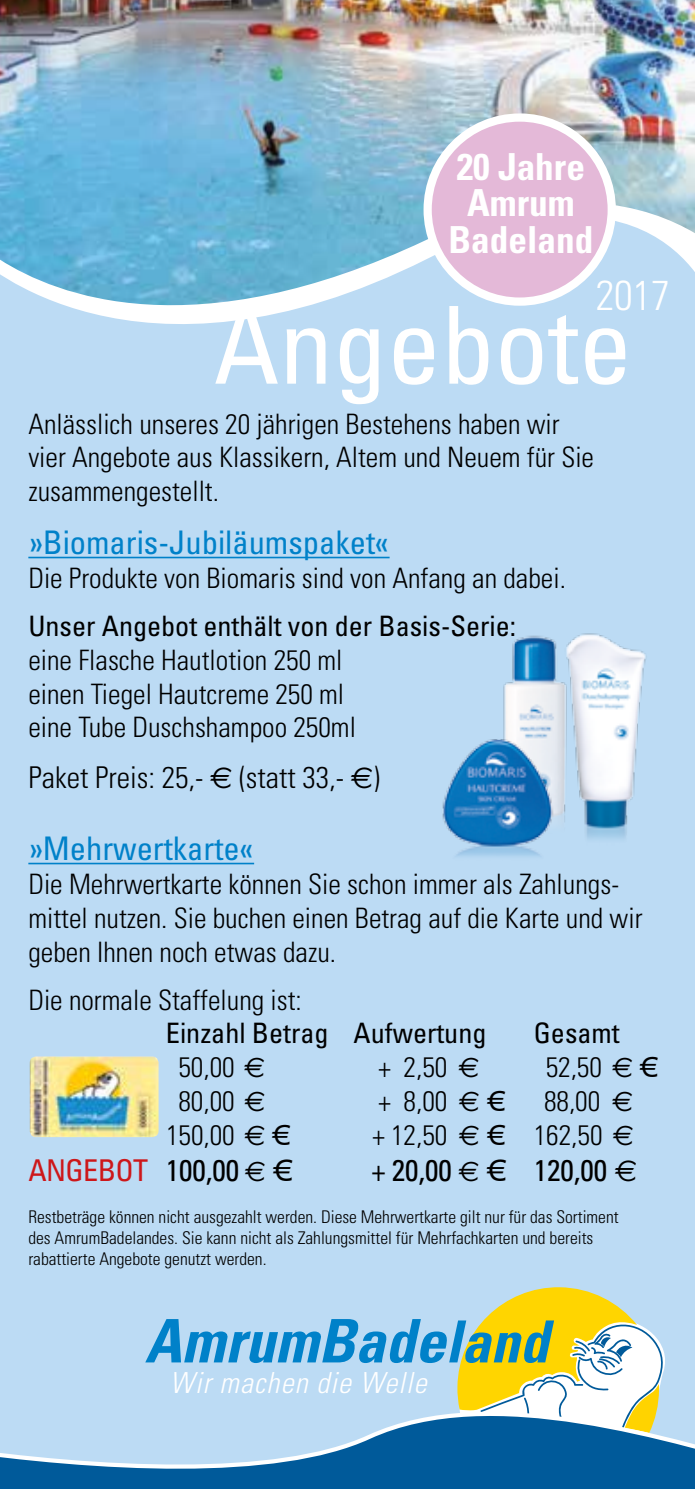
<style>
.page{position:relative;width:695px;height:1489px;background:#fff}
.page>*{position:absolute;margin:0;border:0;box-sizing:border-box;transform-origin:0 0}
.t1{font:condensed 107.5px "Univers";color:#fff}
.t2{font:italic 700 condensed 60px "Univers";color:#0081c9}
.t3{font:300 condensed 41.75px "Univers";color:#fff}
.t4{font:700 condensed 37.25px/36.5px "Univers";color:#fff;text-align:center}
.t5{font:condensed 32.5px "Univers";color:#0081c9}
.t6{font:300 condensed 30px "Univers";color:#000}
.t7{font:condensed 30px "Univers";letter-spacing:-.02em;color:#cd171a}
.t8{font:condensed 30px "Univers";color:#000}
.t9{font:italic 300 condensed 29px "Univers";letter-spacing:.04em;color:#fff}
.t10{font:300 condensed 28px/33.8px "Univers";color:#000}
.t11{font:condensed 28px "Univers";color:#000}
.t12{font:300 condensed 17.5px/21px "Univers";color:#000}
.s1{font-family:"Euro Sans";font-weight:400;font-stretch:normal}
.s2{color:#000}
.s3{font-family:"Euro Sans";font-stretch:normal;font-size:28px;color:#000}
.s4{font-family:"Euro Sans";font-stretch:normal;font-size:28px}
.s5{font-family:"Euro Sans";font-stretch:normal}
.s6{font-size:58px}
</style>
<div class="page">
<div style="left:0;top:0;width:694px;height:1488px;background:#bcdbf4"></div>
<svg style="left:95px;top:314px;width:178px;height:10px;fill:#fff"></svg>
<img style="left:0;top:0;width:694px;height:314px">
<svg style="left:458px;top:1287px;width:207px;height:88px"></svg>
<svg style="left:0;top:1375px;width:694px;height:113px"></svg>
<hr style="left:28px;top:556px;width:361px;height:2px;background:#0081c9">
<hr style="left:28px;top:862px;width:226px;height:2px;background:#0081c9">
<div style="left:427px;top:117px;width:184px;height:184px;background:#e4b9d8;border-radius:50%"></div>
<div style="left:423px;top:113px;width:192px;height:193px;border:8px solid #fff;border-radius:50%"></div>
<img style="left:503px;top:682px;width:7px;height:46px">
<img style="left:510px;top:633px;width:136px;height:206px">
<img style="left:442px;top:728px;width:124px;height:129px">
<img style="left:30px;top:1056px;width:128px;height:81px">
<h3 class="t4" style="left:448px;top:147px;width:146px">20 Jahre<br>Amrum<br>Badeland</h3>
<h3 class="t3" style="left:595px;top:270px;width:76px">2017</h3>
<h1 class="t1" style="left:214px;top:277px;width:420px">Angebote</h1>
<p class="t10" style="left:28px;top:407px;width:567px">Anlässlich unseres 20 jährigen Bestehens haben wir vier Angebote aus Klassikern, Altem und Neuem für Sie zusammengestellt.</p>
<p class="t5" style="left:28px;top:522px;width:362px">»Biomaris-Jubiläumspaket«</p>
<p class="t10" style="left:28px;top:561px;width:539px">Die Produkte von Biomaris sind von Anfang an dabei.</p>
<p class="t11" style="left:28px;top:608px;width:489px">Unser Angebot enthält von der Basis-Serie:</p>
<p class="t10" style="left:28px;top:643px;width:329px">eine Flasche Hautlotion 250 ml einen Tiegel Hautcreme 250 ml eine Tube Duschshampoo 250ml</p>
<p class="t6" style="left:28px;top:758px;width:353px">Paket Preis: 25,- <span class="s1">1</span> (statt 33,- <span class="s1">1</span>)</p>
<p class="t5" style="left:28px;top:828px;width:227px">»Mehrwertkarte«</p>
<p class="t10" style="left:28px;top:867px;width:615px">Die Mehrwertkarte können Sie schon immer als Zahlungs&shy;mittel nutzen. Sie buchen einen Betrag auf die Karte und wir geben Ihnen noch etwas dazu.</p>
<p class="t10" style="left:28px;top:982px;width:275px">Die normale Staffelung ist:</p>
<p class="t11" style="left:166px;top:1015px;width:322px">Einzahl Betrag Aufwertung</p>
<p class="t11" style="left:533px;top:1015px;width:87px">Gesamt</p>
<p class="t10" style="left:178px;top:1050px;width:88px">50,00 <span class="s1">1</span></p>
<p class="t10" style="left:378px;top:1050px;width:103px">+ 2,50 <span class="s1">1</span></p>
<p class="t10" style="left:545px;top:1050px;width:101px">52,50 <span class="s1">1</span> €</p>
<p class="t10" style="left:178px;top:1084px;width:88px">80,00 <span class="s1">1</span></p>
<p class="t10" style="left:378px;top:1084px;width:103px">+ 8,00 <span class="s1">1</span></p>
<p class="t10" style="left:544px;top:1084px;width:91px">88,00 <span class="s1">1</span></p>
<p class="t10" style="left:166px;top:1117px;width:113px">150,00 <span class="s1">1</span> €</p>
<p class="t10" style="left:372px;top:1117px;width:109px">+ 12,50 <span class="s1">1</span></p>
<p class="t10" style="left:533px;top:1117px;width:101px">162,50 <span class="s1">1</span></p>
<p class="t7" style="left:28px;top:1150px;width:239px">ANGEBOT <span class="s2">100,00</span> <span class="s3">1</span></p>
<p class="t8" style="left:371px;top:1150px;width:110px">+ 20,00 <span class="s4">1</span></p>
<p class="t8" style="left:533px;top:1150px;width:105px">120,00 <span class="s5">1</span></p>
<p class="t12" style="left:28px;top:1206px;width:591px">Restbeträge können nicht ausgezahlt werden. Diese Mehrwertkarte gilt nur für das Sortiment des AmrumBadelandes. Sie kann nicht als Zahlungsmittel für Mehrfachkarten und bereits rabattierte Angebote genutzt werden.</p>
<h2 class="t2" style="left:145px;top:1304px;width:405px">AmrumBade<span class="s6">land</span></h2>
<p class="t9" style="left:170px;top:1364px;width:258px">Wir machen die Welle</p>
</div>
